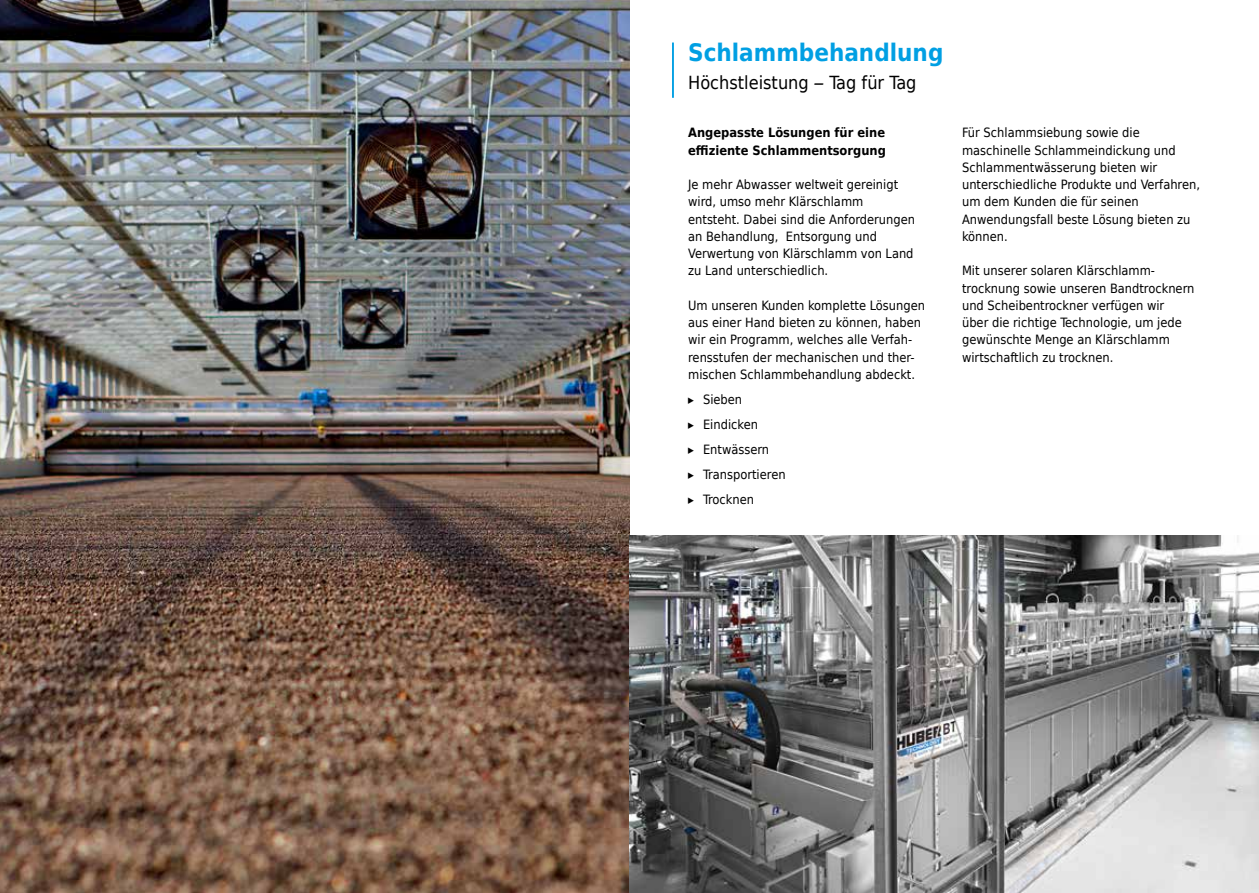
<style>
.page{position:relative;width:1259px;height:893px;background:#fff}
.page>*{position:absolute;margin:0;border:0;box-sizing:border-box;transform-origin:0 0}
.t1{font:700 24px "Huber Tec";color:#009fe3}
.t2{font:18px "Huber Tec";color:#000}
.t3{font:12.75px/17.2px "Huber Tec";color:#000}
.t4{font:700 12.75px/17.2px "Huber Tec";color:#000}
.s1{font-style:italic}
</style>
<div class="page">
<img style="left:0;top:0;width:629px;height:893px">
<hr style="left:672px;top:43px;width:2px;height:55px;background:#009fe3">
<img style="left:629px;top:536px;width:630px;height:357px">
<h1 class="t1" style="left:688px;top:33px;width:257px">Schlammbehandlung</h1>
<h2 class="t2" style="left:688px;top:68px;width:230px">Höchstleistung <span class="s1">–</span> Tag für Tag</h2>
<p class="t4" style="left:688px;top:124px;width:199px">Angepasste Lösungen für eine effiziente Schlammentsorgung</p>
<p class="t3" style="left:688px;top:175px;width:228px">Je mehr Abwasser weltweit gereinigt wird, umso mehr Klärschlamm entsteht. Dabei sind die Anforderungen an Behandlung, Entsorgung und Verwertung von Klärschlamm von Land zu Land unterschiedlich.</p>
<p class="t3" style="left:688px;top:296px;width:238px">Um unseren Kunden komplette Lösungen aus einer Hand bieten zu können, haben wir ein Programm, welches alle Verfah&shy;rensstufen der mechanischen und ther&shy;mischen Schlammbehandlung abdeckt.</p>
<p class="t3" style="left:688px;top:386px;width:99px;line-height:25px">▸ Sieben<br>▸ Eindicken<br>▸ Entwässern<br>▸ Transportieren ▸ Trocknen</p>
<p class="t3" style="left:962px;top:123px;width:239px">Für Schlammsiebung sowie die maschinelle Schlammeindickung und<br>Schlammentwässerung bieten wir unterschiedliche Produkte und Verfahren, um dem Kunden die für seinen<br>Anwendungsfall beste Lösung bieten zu können.</p>
<p class="t3" style="left:962px;top:261px;width:234px">Mit unserer solaren Klärschlamm&shy;trocknung sowie unseren Bandtrocknern und Scheibentrockner verfügen wir<br>über die richtige Technologie, um jede gewünschte Menge an Klärschlamm wirtschaftlich zu trocknen.</p>
</div>
